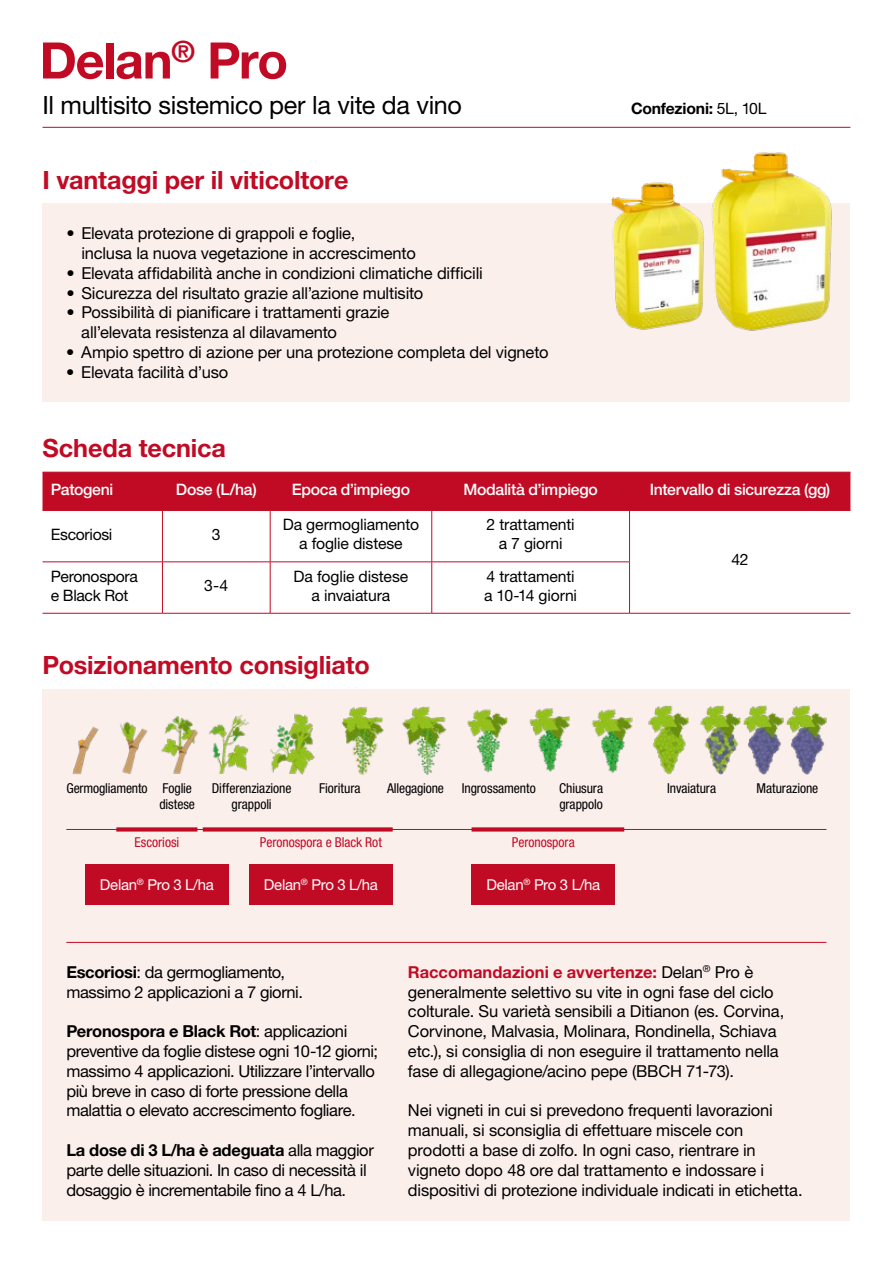
<style>
.page{position:relative;width:893px;height:1263px;background:#fff}
.page>*{position:absolute;margin:0;border:0;box-sizing:border-box;transform-origin:0 0}
.t1{font:700 50.4px "Helvetica Neue LT Std";letter-spacing:-.025em;color:#c10b25}
.t2{font:700 25.2px "Helvetica Neue LT Std";letter-spacing:-.005em;color:#c10b25}
.t3{font:25.2px "Helvetica Neue LT Std";letter-spacing:-.015em;color:#000}
.t4{font:16.5px/19.8px "Helvetica Neue LT Std";letter-spacing:-.01em;color:#000}
.t5{font:15.75px/18.9px "Helvetica Neue LT Std";letter-spacing:-.01em;color:#000;text-align:center}
.t6{font:500 15.75px "Helvetica Neue LT Std";letter-spacing:-.02em;color:#fff}
.t7{font:700 15.75px "Helvetica Neue LT Std";letter-spacing:-.015em;color:#000}
.t8{font:15px "Helvetica Neue LT Std";letter-spacing:-.02em;color:#fff}
.t9{font:condensed 13.65px/16.4px "Helvetica Neue LT Pro";letter-spacing:-.005em;color:#000;text-align:right}
.t10{font:condensed 13.65px "Helvetica Neue LT Pro";color:#c10b25}
.s1{font-weight:400}
.s2{font-weight:700}
.s3{font-weight:700;color:#c10b25}
</style>
<div class="page">
<div style="left:43px;top:689px;width:807px;height:531px;background:#fbefec"></div>
<div style="left:43px;top:204px;width:807px;height:198px;background:#fbefec"></div>
<img style="left:603px;top:182px;width:99px;height:148px">
<img style="left:702px;top:152px;width:146px;height:179px">
<div style="left:43px;top:473px;width:807px;height:37px;background:#c10b25"></div>
<hr style="left:43px;top:472px;width:119px;height:1px;background:#c10b25">
<hr style="left:162px;top:472px;width:108px;height:1px;background:#c10b25">
<hr style="left:162px;top:472px;width:1px;height:38px;background:#c10b25">
<hr style="left:270px;top:472px;width:162px;height:1px;background:#c10b25">
<hr style="left:270px;top:472px;width:1px;height:38px;background:#c10b25">
<hr style="left:432px;top:472px;width:197px;height:1px;background:#c10b25">
<hr style="left:431px;top:472px;width:1px;height:38px;background:#c10b25">
<hr style="left:629px;top:472px;width:221px;height:1px;background:#c10b25">
<hr style="left:629px;top:472px;width:1px;height:38px;background:#c10b25">
<hr style="left:43px;top:510px;width:119px;height:1px;background:#c10b25">
<hr style="left:162px;top:510px;width:108px;height:1px;background:#c10b25">
<hr style="left:162px;top:511px;width:1px;height:51px;background:#c10b25">
<hr style="left:270px;top:510px;width:162px;height:1px;background:#c10b25">
<hr style="left:270px;top:511px;width:1px;height:51px;background:#c10b25">
<hr style="left:432px;top:510px;width:197px;height:1px;background:#c10b25">
<hr style="left:431px;top:511px;width:1px;height:51px;background:#c10b25">
<hr style="left:629px;top:510px;width:221px;height:1px;background:#c10b25">
<hr style="left:629px;top:511px;width:1px;height:51px;background:#c10b25">
<hr style="left:43px;top:562px;width:119px;height:1px;background:#c10b25">
<hr style="left:162px;top:562px;width:108px;height:1px;background:#c10b25">
<hr style="left:162px;top:562px;width:1px;height:51px;background:#c10b25">
<hr style="left:270px;top:562px;width:162px;height:1px;background:#c10b25">
<hr style="left:270px;top:562px;width:1px;height:51px;background:#c10b25">
<hr style="left:432px;top:562px;width:198px;height:1px;background:#c10b25">
<hr style="left:431px;top:562px;width:1px;height:51px;background:#c10b25">
<hr style="left:629px;top:562px;width:1px;height:51px;background:#c10b25">
<hr style="left:43px;top:613px;width:119px;height:1px;background:#c10b25">
<hr style="left:162px;top:613px;width:108px;height:1px;background:#c10b25">
<hr style="left:270px;top:613px;width:162px;height:1px;background:#c10b25">
<hr style="left:432px;top:613px;width:197px;height:1px;background:#c10b25">
<hr style="left:629px;top:613px;width:221px;height:1px;background:#c10b25">
<hr style="left:66px;top:942px;width:760px;height:1px;background:#c10b25">
<hr style="left:66px;top:829px;width:760px;height:1px;background:#c10b25">
<hr style="left:43px;top:127px;width:807px;height:1px;background:#c10b25">
<img style="left:72px;top:705px;width:755px;height:70px">
<div style="left:85px;top:864px;width:144px;height:41px;background:#c10b25"></div>
<div style="left:249px;top:864px;width:144px;height:41px;background:#c10b25"></div>
<div style="left:472px;top:864px;width:143px;height:41px;background:#c10b25"></div>
<svg style="left:116px;top:827px;width:81px;height:4px"></svg>
<svg style="left:203px;top:827px;width:190px;height:4px"></svg>
<svg style="left:472px;top:827px;width:152px;height:4px"></svg>
<h1 class="t1" style="left:40px;top:29px;width:250px">Delan<sup>®</sup> Pro</h1>
<h2 class="t3" style="left:43px;top:90px;width:421px">Il multisito sistemico per la vite da vino</h2>
<p class="t7" style="left:631px;top:99px;width:137px">Confezioni: <span class="s1">5L, 10L</span></p>
<h2 class="t2" style="left:43px;top:164px;width:307px">I vantaggi per il viticoltore</h2>
<p class="t4" style="left:81px;top:223px;width:336px;text-indent:-15px">• Elevata protezione di grappoli e foglie,<br>inclusa la nuova vegetazione in accrescimento</p>
<p class="t4" style="left:66px;top:263px;width:418px">• Elevata affidabilità anche in condizioni climatiche difficili</p>
<p class="t4" style="left:66px;top:283px;width:359px">• Sicurezza del risultato grazie all’azione multisito</p>
<p class="t4" style="left:81px;top:302px;width:310px;text-indent:-15px">• Possibilità di pianificare i trattamenti grazie all’elevata resistenza al dilavamento</p>
<p class="t4" style="left:66px;top:342px;width:484px">• Ampio spettro di azione per una protezione completa del vigneto</p>
<p class="t4" style="left:66px;top:362px;width:164px">• Elevata facilità d’uso</p>
<h2 class="t2" style="left:43px;top:432px;width:185px">Scheda tecnica</h2>
<p class="t6" style="left:51px;top:480px;width:64px">Patogeni</p>
<p class="t6" style="left:176px;top:480px;width:82px">Dose (L/ha)</p>
<p class="t6" style="left:292px;top:480px;width:120px">Epoca d’impiego</p>
<p class="t6" style="left:464px;top:480px;width:136px">Modalità d’impiego</p>
<p class="t6" style="left:650px;top:480px;width:182px">Intervallo di sicurezza (gg)</p>
<p class="t5" style="left:51px;top:524px;width:63px">Escoriosi</p>
<p class="t5" style="left:212px;top:524px;width:10px">3</p>
<p class="t5" style="left:283px;top:515px;width:138px">Da germogliamento a foglie distese</p>
<p class="t5" style="left:487px;top:515px;width:90px">2 trattamenti a 7 giorni</p>
<p class="t5" style="left:731px;top:550px;width:19px">42</p>
<p class="t5" style="left:51px;top:566px;width:89px;text-align:left">Peronospora e Black Rot</p>
<p class="t5" style="left:204px;top:576px;width:25px">3-4</p>
<p class="t5" style="left:294px;top:566px;width:116px">Da foglie distese a invaiatura</p>
<p class="t5" style="left:484px;top:566px;width:95px;text-align:left">4 trattamenti a 10-14 giorni</p>
<h2 class="t2" style="left:43px;top:649px;width:329px">Posizionamento consigliato</h2>
<p class="t9" style="left:66px;top:780px;width:130px">Germogliamento Foglie distese</p>
<p class="t9" style="left:212px;top:780px;width:81px;text-align:center">Differenziazione grappoli</p>
<p class="t9" style="left:319px;top:780px;width:43px">Fioritura</p>
<p class="t9" style="left:387px;top:780px;width:59px">Allegagione</p>
<p class="t9" style="left:462px;top:780px;width:75px">Ingrossamento</p>
<p class="t9" style="left:559px;top:780px;width:45px;text-align:left">Chiusura grappolo</p>
<p class="t9" style="left:667px;top:780px;width:50px">Invaiatura</p>
<p class="t9" style="left:757px;top:780px;width:63px">Maturazione</p>
<p class="t10" style="left:134px;top:835px;width:46px">Escoriosi</p>
<p class="t10" style="left:260px;top:835px;width:123px">Peronospora e Black Rot</p>
<p class="t10" style="left:512px;top:835px;width:64px">Peronospora</p>
<p class="t8" style="left:100px;top:876px;width:115px">Delan<sup>®</sup> Pro 3 L/ha</p>
<p class="t8" style="left:264px;top:876px;width:115px">Delan<sup>®</sup> Pro 3 L/ha</p>
<p class="t8" style="left:486px;top:876px;width:115px">Delan<sup>®</sup> Pro 3 L/ha</p>
<p class="t4" style="left:66px;top:962px;width:238px"><span class="s2">Escoriosi</span>: da germogliamento, massimo 2 applicazioni a 7 giorni.</p>
<p class="t4" style="left:66px;top:1021px;width:313px"><span class="s2">Peronospora e Black Rot</span>: applicazioni preventive da foglie distese ogni 10-12 giorni; massimo 4 applicazioni. Utilizzare l’intervallo più breve in caso di forte pressione della malattia o elevato accrescimento fogliare.</p>
<p class="t4" style="left:66px;top:1140px;width:309px"><span class="s2">La dose di 3 L/ha è adeguata</span> alla maggior parte delle situazioni. In caso di necessità il dosaggio è incrementabile fino a 4 L/ha.</p>
<p class="t4" style="left:408px;top:962px;width:378px"><span class="s3">Raccomandazioni e avvertenze:</span> Delan<sup>®</sup> Pro è generalmente selettivo su vite in ogni fase del ciclo colturale. Su varietà sensibili a Ditianon (es. Corvina, Corvinone, Malvasia, Molinara, Rondinella, Schiava etc.), si consiglia di non eseguire il trattamento nella fase di allegagione/acino pepe (BBCH 71-73).</p>
<p class="t4" style="left:408px;top:1100px;width:396px">Nei vigneti in cui si prevedono frequenti lavorazioni manuali, si sconsiglia di effettuare miscele con prodotti a base di zolfo. In ogni caso, rientrare in vigneto dopo 48 ore dal trattamento e indossare i dispositivi di protezione individuale indicati in etichetta.</p>
</div>
